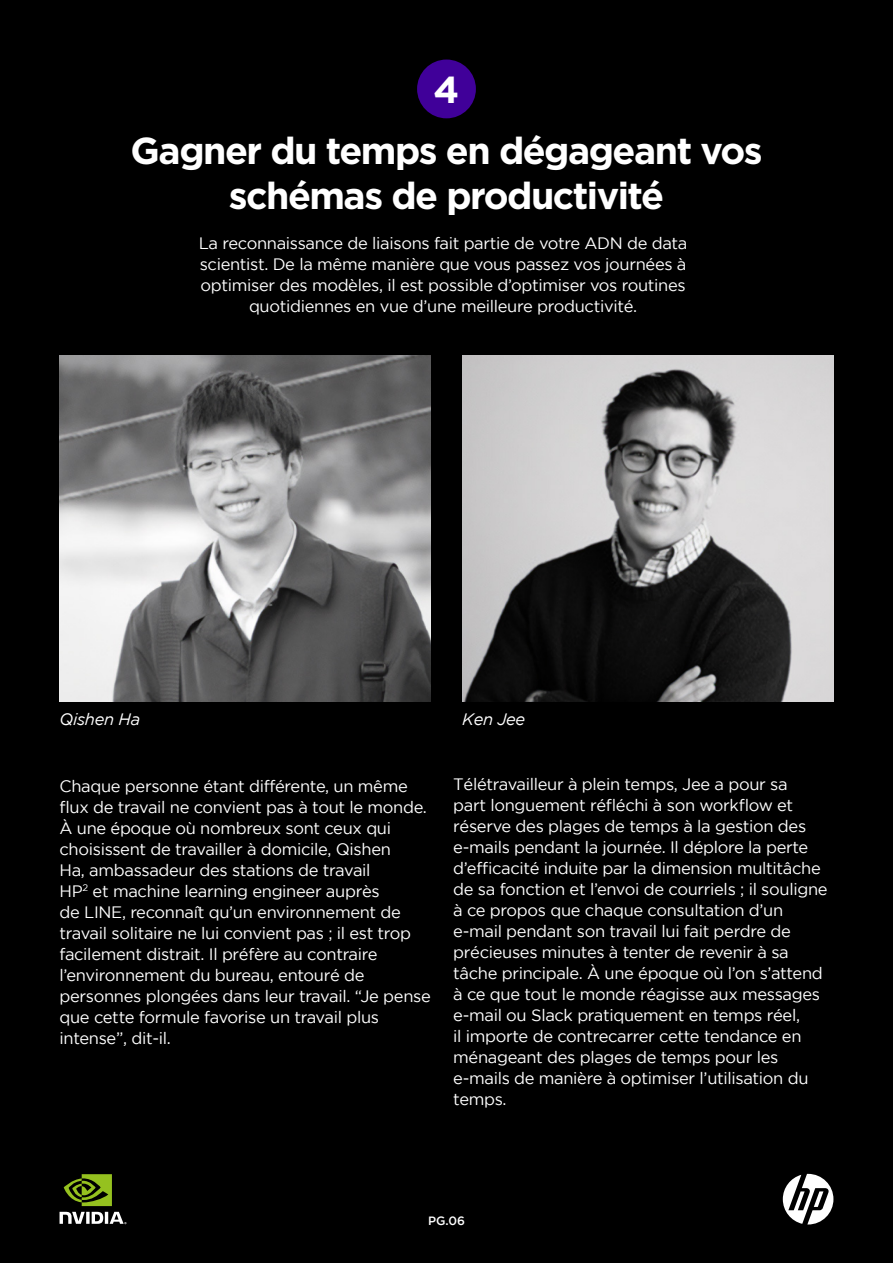
<style>
.page{position:relative;width:893px;height:1263px;background:#000}
.page>*{position:absolute;margin:0;border:0;box-sizing:border-box;transform-origin:0 0}
.t1{font:700 37.5px/45px "Gotham";letter-spacing:-.04em;color:#fff;text-align:center}
.t2{font:16.5px/21px "Gotham";letter-spacing:-.02em;color:#fff}
.t3{font:italic 16.5px "Gotham";letter-spacing:-.02em;color:#fff}
.t4{font:500 12px "Gotham";color:#fff}
</style>
<div class="page">
<img style="left:60px;top:355px;width:371px;height:347px">
<img style="left:462px;top:355px;width:371px;height:347px">
<div style="left:417px;top:60px;width:59px;height:58px;background:#400099;border-radius:50%"></div>
<svg style="left:783px;top:1174px;width:50px;height:50px"></svg>
<svg style="left:60px;top:1212px;width:66px;height:12px"></svg>
<svg style="left:64px;top:1174px;width:48px;height:32px"></svg>
<h1 class="t1" style="left:434px;top:67px;width:27px">4</h1>
<h1 class="t1" style="left:130px;top:128px;width:634px">Gagner du temps en dégageant vos schémas de productivité</h1>
<p class="t2" style="left:199px;top:232px;width:490px;text-align:center">La reconnaissance de liaisons fait partie de votre ADN de data scientist. De la même manière que vous passez vos journées à optimiser des modèles, il est possible d’optimiser vos routines quotidiennes en vue d’une meilleure productivité.</p>
<p class="t3" style="left:60px;top:710px;width:82px">Qishen Ha</p>
<p class="t3" style="left:462px;top:710px;width:65px">Ken Jee</p>
<p class="t2" style="left:60px;top:775px;width:373px">Chaque personne étant différente, un même flux de travail ne convient pas à tout le monde.<br>À une époque où nombreux sont ceux qui choisissent de travailler à domicile, Qishen<br>Ha, ambassadeur des stations de travail<br>HP<sup>2</sup> et machine learning engineer auprès<br>de LINE, reconnaît qu’un environnement de travail solitaire ne lui convient pas ; il est trop facilement distrait. Il préfère au contraire l’environnement du bureau, entouré de personnes plongées dans leur travail. “Je pense que cette formule favorise un travail plus intense”, dit-il.</p>
<p class="t2" style="left:453px;top:773px;width:376px">Télétravailleur à plein temps, Jee a pour sa<br>part longuement réfléchi à son workflow et réserve des plages de temps à la gestion des e-mails pendant la journée. Il déplore la perte d’efficacité induite par la dimension multitâche de sa fonction et l’envoi de courriels ; il souligne à ce propos que chaque consultation d’un e-mail pendant son travail lui fait perdre de précieuses minutes à tenter de revenir à sa tâche principale. À une époque où l’on s’attend à ce que tout le monde réagisse aux messages e-mail ou Slack pratiquement en temps réel,<br>il importe de contrecarrer cette tendance en ménageant des plages de temps pour les e-mails de manière à optimiser l’utilisation du temps.</p>
<p class="t4" style="left:428px;top:1213px;width:38px">PG.06</p>
</div>
